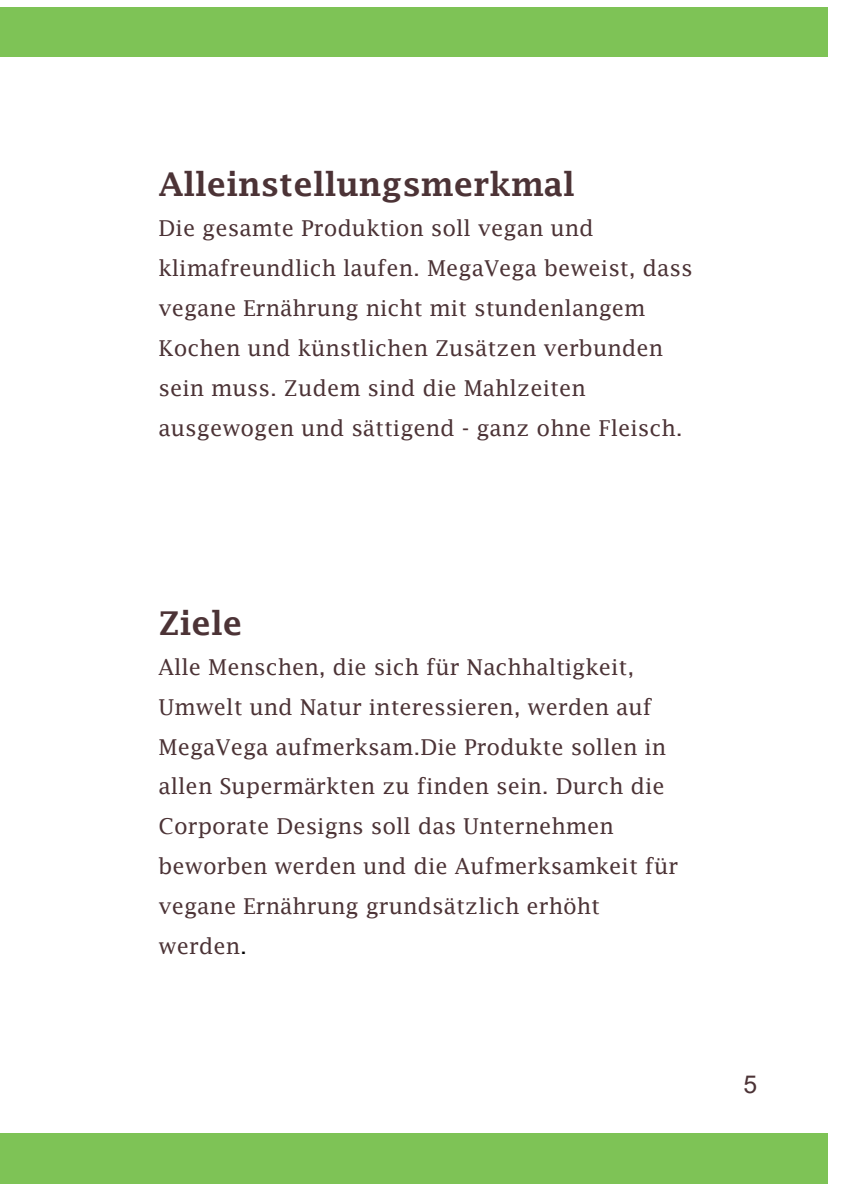
<style>
.page{position:relative;width:842px;height:1191px;background:#fff}
.page>*{position:absolute;margin:0;border:0;box-sizing:border-box;transform-origin:0 0}
.t1{font:600 32.9px "Lucida Fax";color:#4c3336}
.t2{font:24.7px "Arial";color:#4c3336}
.t3{font:21.9px/39.9px "Lucida Fax";color:#4c3336}
.s1{color:#000}
</style>
<div class="page">
<div style="left:0;top:7px;width:827px;height:50px;background:#7ec356"></div>
<div style="left:0;top:1133px;width:827px;height:51px;background:#7ec356"></div>
<h1 class="t1" style="left:159px;top:165px;width:418px">2==$')&amp;#$==-)(&amp;;$ ?;"=</h1>
<p class="t3" style="left:159px;top:208px;width:536px">G,( ($"@-( 5&amp;-0#1-,-) $-// B( ") #)0<br>1/,@"%&amp;(#)0/,*+ /"#%()F &gt;( "4( " '(H(,$-A 0"$$ B( ")( M&amp;)J+&amp;#) ),*+- @,- $-#)0()/") (@ C-*+() #)0 1L)$-/,*+() P#$J-2() B(&amp;'#)0() $(,) @#$$F P#0(@ $,)0 0,( &gt;"+/2(,-()<br>"#$ (H- () #)0 $J--, ()0 O ")2 -+)( 8/(,$*+F</p>
<h1 class="t1" style="left:159px;top:603px;width:86px">9'$=$</h1>
<p class="t3" style="left:159px;top:647px;width:521px">Q//( &gt;()$*+()A 0,( $,*+ %L&amp; R"*++"/-, 1(,-A ?@H(/- #)0 R"-#&amp; ,)-(&amp;($$,(&amp;()A H(&amp;0() "#% &gt;( "4( " "#%@(&amp;1$"@FG,( 5&amp;-0#1-( $-//() ,) "//() I#3(&amp;@J&amp;1-() 2# %,)0() $(,)F G#&amp;*+ 0,( S-&amp;3-&amp;"-( G($, )$ $-// 0"$ ?)-(&amp;)(+@() '(H-&amp;'() H(&amp;0() #)0 0,( Q#%@(&amp;1$"@1(,- %L&amp; B( ")( M&amp;)J+&amp;#)</p>
<p class="t3" style="left:379px;top:886px;width:223px">&amp;#)0$J-2/,*+ (&amp;+E+-</p>
<p class="t3" style="left:159px;top:926px;width:90px">H(&amp;0()<span class="s1">F</span></p>
<p class="t2" style="left:744px;top:1071px;width:15px">!</p>
</div>
